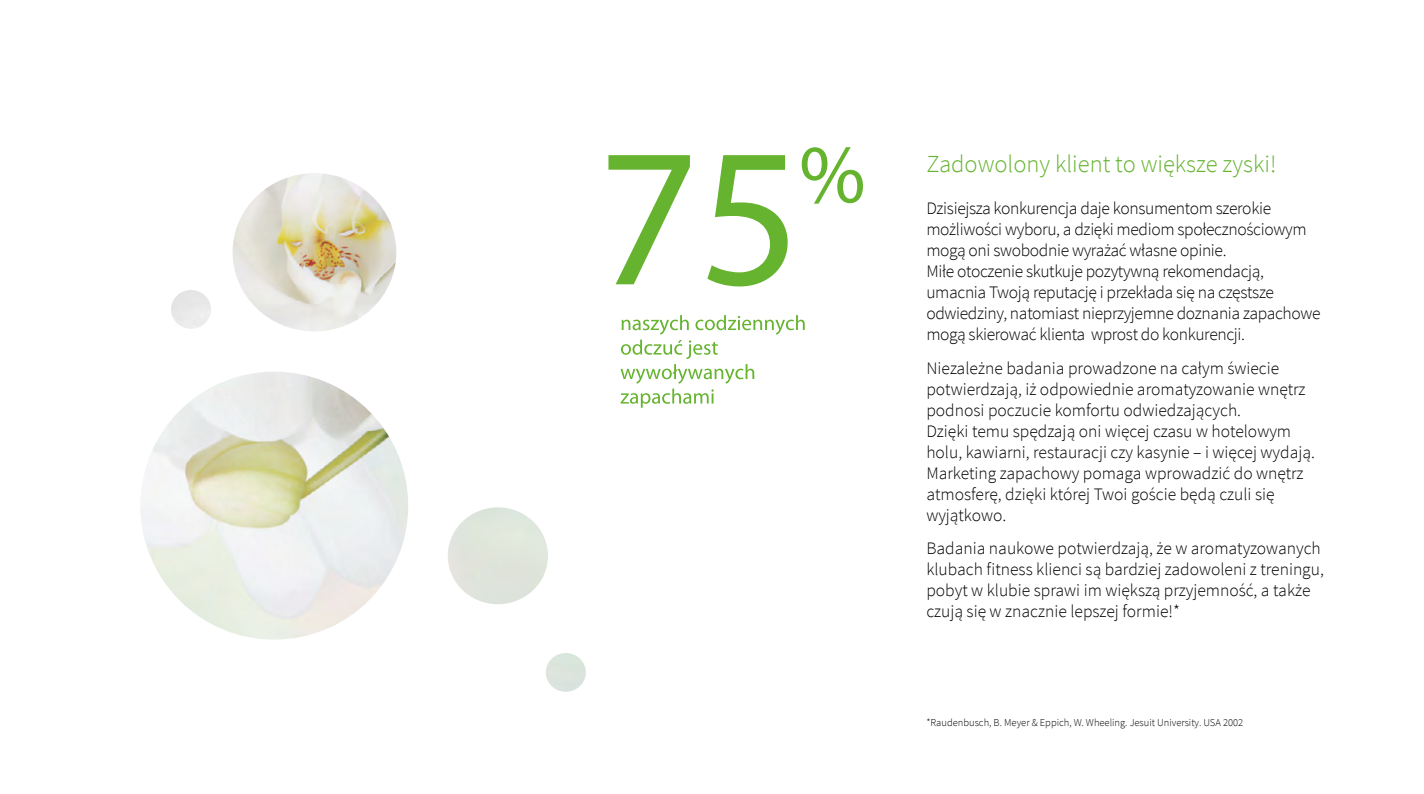
<style>
.page{position:relative;width:1424px;height:794px;background:#fff}
.page>*{position:absolute;margin:0;border:0;box-sizing:border-box;transform-origin:0 0}
.t1{font:300 24.5px "Source Sans Pro";color:#65b32e}
.t2{font:300 17.5px/21px "Source Sans Pro";letter-spacing:-.01em;color:#000}
.t3{font:300 10.5px "Source Sans Pro";color:#000}
</style>
<div class="page">
<svg style="left:141px;top:161px;width:661px;height:531px"></svg>
<svg style="left:608px;top:155px;width:82px;height:129px"></svg>
<svg style="left:707px;top:155px;width:81px;height:131px"></svg>
<svg style="left:802px;top:147px;width:61px;height:57px"></svg>
<svg style="left:620px;top:315px;width:185px;height:93px"></svg>
<h1 class="t1" style="left:926px;top:149px;width:352px">Zadowolony klient to większe zyski!</h1>
<p class="t2" style="left:926px;top:198px;width:396px">Dzisiejsza konkurencja daje konsumentom szerokie możliwości wyboru, a dzięki mediom społecznościowym mogą oni swobodnie wyrażać własne opinie.<br>Miłe otoczenie skutkuje pozytywną rekomendacją, umacnia Twoją reputację i przekłada się na częstsze odwiedziny, natomiast nieprzyjemne doznania zapachowe mogą skierować klienta wprost do konkurencji.</p>
<p class="t2" style="left:926px;top:357px;width:390px">Niezależne badania prowadzone na całym świecie potwierdzają, iż odpowiednie aromatyzowanie wnętrz podnosi poczucie komfortu odwiedzających.<br>Dzięki temu spędzają oni więcej czasu w hotelowym holu, kawiarni, restauracji czy kasynie – i więcej wydają.<br>Marketing zapachowy pomaga wprowadzić do wnętrz atmosferę, dzięki której Twoi goście będą czuli się wyjątkowo.</p>
<p class="t2" style="left:926px;top:537px;width:399px">Badania naukowe potwierdzają, że w aromatyzowanych klubach fitness klienci są bardziej zadowoleni z treningu, pobyt w klubie sprawi im większą przyjemność, a także czują się w znacznie lepszej formie!*</p>
<p class="t3" style="left:926px;top:716px;width:318px">*Raudenbusch, B. Meyer &amp; Eppich, W. Wheeling. Jesuit University. USA 2002</p>
</div>
